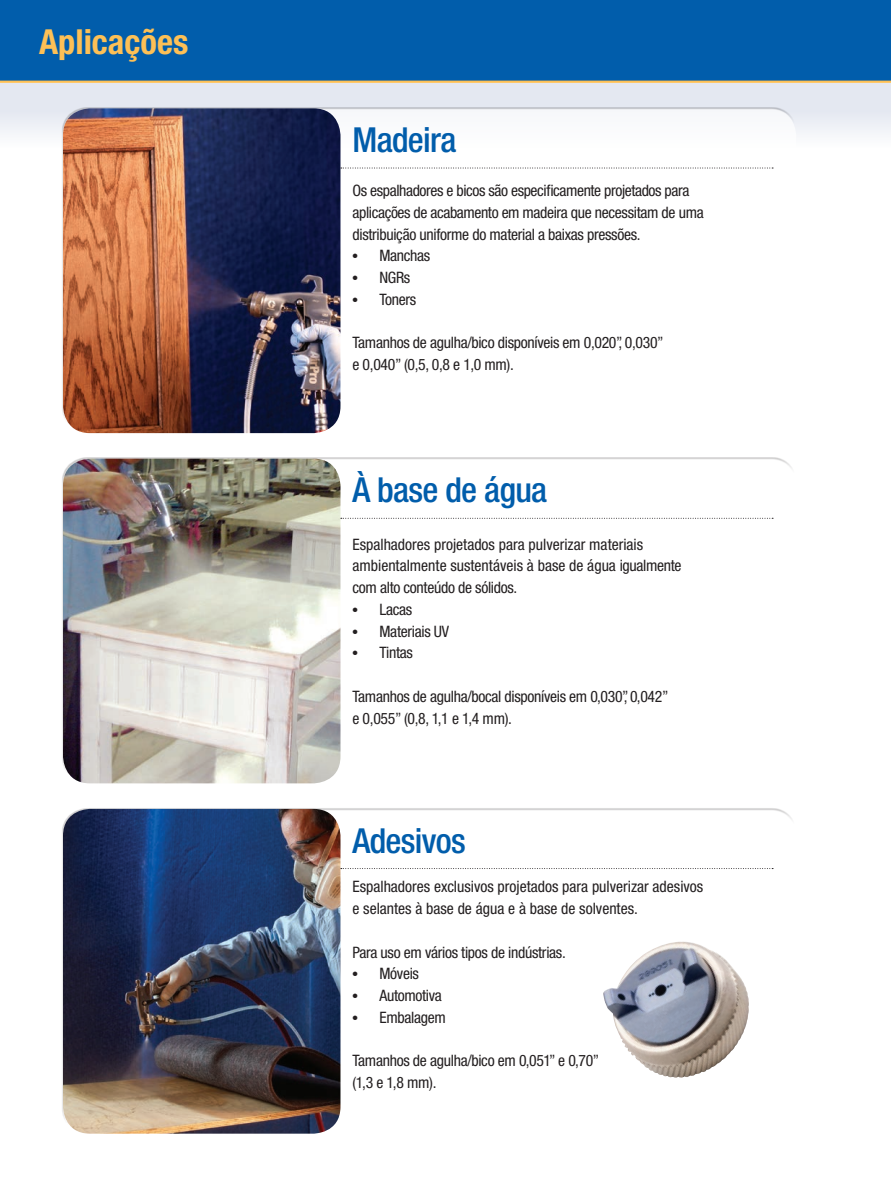
<style>
.page{position:relative;width:891px;height:1188px;background:#fff}
.page>*{position:absolute;margin:0;border:0;box-sizing:border-box;transform-origin:0 0}
.t1{font:500 condensed 34.5px "Helvetica Neue LT Std";letter-spacing:-.02em;color:#015dab}
.t2{font:700 condensed 34.5px "Helvetica Neue LT Std";color:#fdc056}
.t3{font:condensed 15.75px/21.8px "Helvetica Neue LT Std";letter-spacing:-.02em;color:#231f20}
.t4{font:condensed 15.75px/21.8px "Helvetica Neue LT Std";color:#231f20}
.s1{font-family:"Times";font-stretch:normal}
</style>
<div class="page">
<div style="left:0;top:83px;width:891px;height:64px;background:#e4e8f1"></div>
<div style="left:62px;top:123px;width:736px;height:312px;background:#fff"></div>
<div style="left:62px;top:107px;width:735px;height:319px;background:#fff"></div>
<div style="left:0;top:0;width:891px;height:81px;background:#015dab"></div>
<hr style="left:0;top:81px;width:891px;height:2px;background:#fdc056">
<img style="left:603px;top:942px;width:146px;height:136px">
<img style="left:63px;top:108px;width:277px;height:325px">
<img style="left:63px;top:459px;width:277px;height:324px">
<img style="left:63px;top:809px;width:277px;height:325px">
<svg style="left:341px;top:168px;width:432px;height:1px"></svg>
<svg style="left:341px;top:518px;width:432px;height:1px"></svg>
<svg style="left:341px;top:868px;width:432px;height:1px"></svg>
<p class="t2" style="left:39px;top:21px;width:151px">Aplicações</p>
<p class="t1" style="left:352px;top:119px;width:105px">Madeira</p>
<p class="t3" style="left:352px;top:180px;width:353px">Os espalhadores e bicos são especificamente projetados para aplicações de acabamento em madeira que necessitam de uma distribuição uniforme do material a baixas pressões.</p>
<p class="t3" style="left:352px;top:245px;width:79px"><span class="s1">•</span> Manchas</p>
<p class="t3" style="left:352px;top:267px;width:59px"><span class="s1">•</span> NGRs</p>
<p class="t3" style="left:352px;top:288px;width:65px"><span class="s1">•</span> Toners</p>
<p class="t3" style="left:352px;top:332px;width:313px">Tamanhos de agulha/bico disponíveis em 0,020”, 0,030” e 0,040” (0,5, 0,8 e 1,0 mm).</p>
<p class="t1" style="left:352px;top:470px;width:196px">À base de água</p>
<p class="t4" style="left:352px;top:533px;width:331px">Espalhadores projetados para pulverizar materiais ambientalmente sustentáveis à base de água igualmente com alto conteúdo de sólidos.</p>
<p class="t3" style="left:352px;top:598px;width:61px"><span class="s1">•</span> Lacas</p>
<p class="t3" style="left:352px;top:620px;width:98px"><span class="s1">•</span> Materiais UV</p>
<p class="t3" style="left:352px;top:642px;width:62px"><span class="s1">•</span> Tintas</p>
<p class="t3" style="left:352px;top:685px;width:318px">Tamanhos de agulha/bocal disponíveis em 0,030”, 0,042” e 0,055” (0,8, 1,1 e 1,4 mm).</p>
<p class="t1" style="left:352px;top:820px;width:115px">Adesivos</p>
<p class="t4" style="left:352px;top:876px;width:352px">Espalhadores exclusivos projetados para pulverizar adesivos e selantes à base de água e à base de solventes.</p>
<p class="t3" style="left:352px;top:941px;width:215px">Para uso em vários tipos de indústrias.</p>
<p class="t3" style="left:352px;top:963px;width:68px"><span class="s1">•</span> Móveis</p>
<p class="t3" style="left:352px;top:985px;width:91px"><span class="s1">•</span> Automotiva</p>
<p class="t3" style="left:352px;top:1006px;width:95px"><span class="s1">•</span> Embalagem</p>
<p class="t3" style="left:352px;top:1050px;width:248px">Tamanhos de agulha/bico em 0,051” e 0,70”</p>
<p class="t3" style="left:352px;top:1072px;width:85px">(1,3 e 1,8 mm).</p>
</div>
